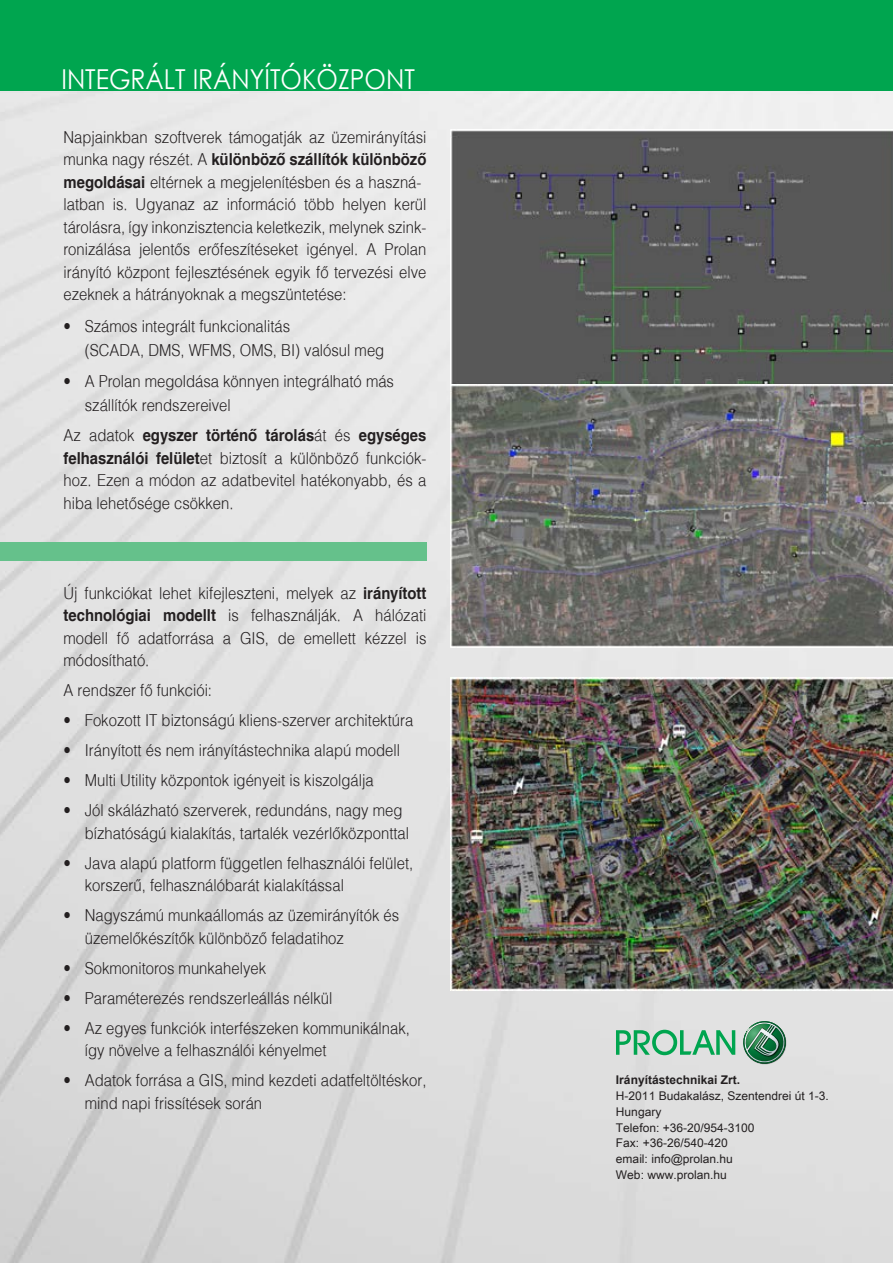
<style>
.page{position:relative;width:893px;height:1263px;background:#fff}
.page>*{position:absolute;margin:0;border:0;box-sizing:border-box;transform-origin:0 0}
.t1{font:27.45px "Century Gothic";color:#fff;scale:.9 1}
.t2{font:300 16.5px/22.5px "H Helvetica";color:#231f20;scale:.9 1}
.t3{font:12px/15.8px "Arial Unicode MS";color:#231f20}
.s1{font-weight:700}
.s2{font-family:"Arial";font-weight:700}
</style>
<div class="page">
<img style="left:0;top:90px;width:893px;height:1173px">
<div style="left:0;top:0;width:893px;height:90px;background:#00a54f"></div>
<svg style="left:616px;top:1021px;width:172px;height:45px"></svg>
<img style="left:451px;top:677px;width:442px;height:313px">
<img style="left:451px;top:129px;width:442px;height:255px">
<img style="left:451px;top:384px;width:442px;height:264px">
<div style="left:0;top:543px;width:426px;height:18px;background:#65c18b"></div>
<p class="t1" style="left:61px;top:60px;width:394px">INTEGRÁLT IRÁNYÍTÓKÖZPONT</p>
<p class="t2" style="left:64px;top:125px;width:405px">Napjainkban szoftverek támogatják az üzemirányítási munka nagy részét. A <span class="s1">különböző szállítók különböző megoldásai</span> eltérnek a megjelenítésben és a haszná&shy;latban is. Ugyanaz az információ több helyen kerül tárolásra, így inkonzisztencia keletkezik, melynek szink&shy;ronizálása jelentős erőfeszítéseket igényel. A Prolan irányító központ fejlesztésének egyik fő tervezési elve ezeknek a hátrányoknak a megszüntetése:</p>
<p class="t2" style="left:85px;top:313px;width:334px;line-height:24px;text-indent:-21px">• Számos integrált funkcionalitás<br>(SCADA, DMS, WFMS, OMS, BI) valósul meg</p>
<p class="t2" style="left:85px;top:369px;width:345px;line-height:24px;text-indent:-21px">• A Prolan megoldása könnyen integrálható más szállítók rendszereivel</p>
<p class="t2" style="left:64px;top:424px;width:405px;text-align:justify">Az adatok <span class="s1">egyszer történő tárolás</span>át és <span class="s1">egységes felhasználói felület</span>et biztosít a különböző funkciók&shy;hoz. Ezen a módon az adatbevitel hatékonyabb, és a hiba lehetősége csökken.</p>
<p class="t2" style="left:64px;top:581px;width:405px;text-align:justify">Új funkciókat lehet kifejleszteni, melyek az <span class="s1">irányított technológiai modellt</span> is felhasználják. A hálózati modell fő adatforrása a GIS, de emellett kézzel is módosítható.</p>
<p class="t2" style="left:64px;top:679px;width:167px">A rendszer fő funkciói:</p>
<p class="t2" style="left:64px;top:709px;width:390px">• Fokozott IT biztonságú kliens-szerver architektúra</p>
<p class="t2" style="left:64px;top:739px;width:375px">• Irányított és nem irányítástechnika alapú modell</p>
<p class="t2" style="left:64px;top:769px;width:346px">• Multi Utility központok igényeit is kiszolgálja</p>
<p class="t2" style="left:85px;top:799px;width:362px;text-indent:-21px">• Jól skálázható szerverek, redundáns, nagy meg bízhatóságú kialakítás, tartalék vezérlőközponttal</p>
<p class="t2" style="left:85px;top:851px;width:366px;text-indent:-21px">• Java alapú platform független felhasználói felület, korszerű, felhasználóbarát kialakítással</p>
<p class="t2" style="left:85px;top:904px;width:351px;text-indent:-21px">• Nagyszámú munkaállomás az üzemirányítók és üzemelőkészítők különböző feladatihoz</p>
<p class="t2" style="left:64px;top:956px;width:227px">• Sokmonitoros munkahelyek</p>
<p class="t2" style="left:64px;top:986px;width:300px">• Paraméterezés rendszerleállás nélkül</p>
<p class="t2" style="left:85px;top:1016px;width:363px;text-indent:-21px">• Az egyes funkciók interfészeken kommunikálnak, így növelve a felhasználói kényelmet</p>
<p class="t2" style="left:85px;top:1069px;width:381px;text-indent:-21px">• Adatok forrása a GIS, mind kezdeti adatfeltöltéskor, mind napi frissítések során</p>
<p class="t3" style="left:616px;top:1072px;width:214px"><span class="s2">Irányítástechnikai Zrt.<br></span>H-2011 Budakalász, Szentendrei út 1-3.<br>Hungary<br>Telefon: +36-20/954-3100<br>Fax: +36-26/540-420<br>email: info@prolan.hu<br>Web: www.prolan.hu</p>
</div>
